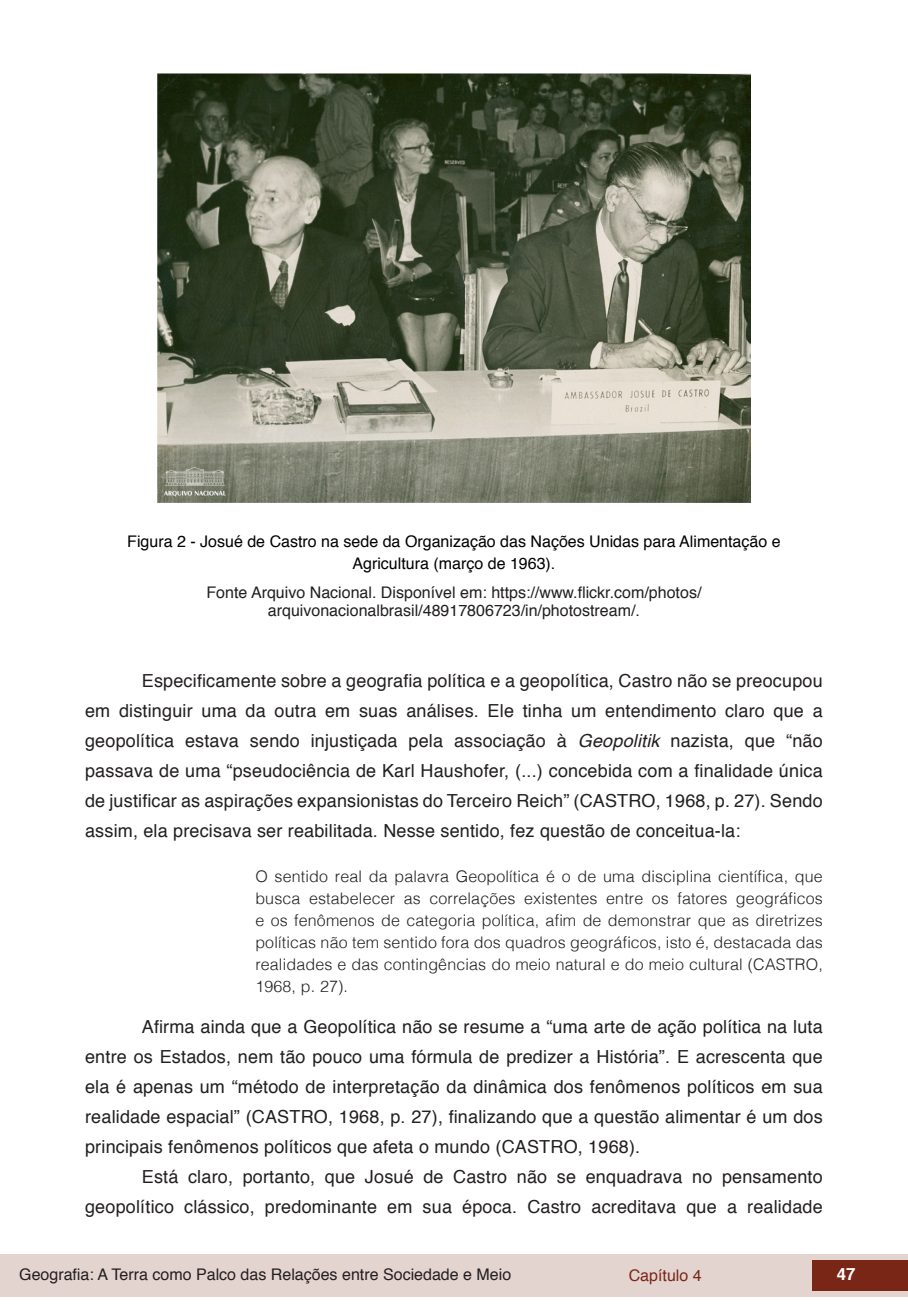
<style>
.page{position:relative;width:908px;height:1304px;background:#fff}
.page>*{position:absolute;margin:0;border:0;box-sizing:border-box;transform-origin:0 0}
.t1{font:18px/30px "Helvetica";letter-spacing:.01em;color:#231f20;text-align:justify}
.t2{font:700 16.8px "Helvetica";color:#fff}
.t3{font:300 16px/22px "Helvetica";letter-spacing:.01em;color:#231f20;text-align:justify}
.t4{font:16px/18px "Helvetica";color:#231f20;text-align:center}
.t5{font:16px/22px "Helvetica";color:#000;text-align:center}
.t6{font:16px "Helvetica";color:#7a2616}
.s1{font-style:italic}
</style>
<div class="page">
<div style="left:0;top:1254px;width:906px;height:43px;background:#e4d4d0"></div>
<div style="left:812px;top:1261px;width:95px;height:30px;background:#7a2616"></div>
<img style="left:157px;top:74px;width:593px;height:428px">
<p class="t5" style="left:127px;top:531px;width:654px">Figura 2 - Josué de Castro na sede da Organização das Nações Unidas para Alimentação e<br>Agricultura (março de 1963).</p>
<p class="t4" style="left:206px;top:584px;width:496px">Fonte Arquivo Nacional. Disponível em: https://www.flickr.com/photos/ arquivonacionalbrasil/48917806723/in/photostream/.</p>
<p class="t1" style="left:85px;top:667px;width:738px;text-indent:57px">Especificamente sobre a geografia política e a geopolítica, Castro não se preocupou em distinguir uma da outra em suas análises. Ele tinha um entendimento claro que a geopolítica estava sendo injustiçada pela associação à <span class="s1">Geopolitik</span> nazista, que “não passava de uma “pseudociência de Karl Haushofer, (...) concebida com a finalidade única de justificar as aspirações expansionistas do Terceiro Reich” (CASTRO, 1968, p. 27). Sendo assim, ela precisava ser reabilitada. Nesse sentido, fez questão de conceitua-la:</p>
<p class="t3" style="left:255px;top:864px;width:568px">O sentido real da palavra Geopolítica é o de uma disciplina científica, que busca estabelecer as correlações existentes entre os fatores geográficos e os fenômenos de categoria política, afim de demonstrar que as diretrizes políticas não tem sentido fora dos quadros geográficos, isto é, destacada das realidades e das contingências do meio natural e do meio cultural (CASTRO, 1968, p. 27).</p>
<p class="t1" style="left:85px;top:1013px;width:738px;text-indent:57px">Afirma ainda que a Geopolítica não se resume a “uma arte de ação política na luta entre os Estados, nem tão pouco uma fórmula de predizer a História”. E acrescenta que ela é apenas um “método de interpretação da dinâmica dos fenômenos políticos em sua realidade espacial” (CASTRO, 1968, p. 27), finalizando que a questão alimentar é um dos principais fenômenos políticos que afeta o mundo (CASTRO, 1968).</p>
<p class="t1" style="left:85px;top:1163px;width:738px;text-align:right">Está claro, portanto, que Josué de Castro não se enquadrava no pensamento geopolítico clássico, predominante em sua época. Castro acreditava que a realidade</p>
<p class="t4" style="left:19px;top:1266px;width:493px">Geografia: A Terra como Palco das Relações entre Sociedade e Meio</p>
<p class="t6" style="left:628px;top:1263px;width:74px">Capítulo 4</p>
<p class="t2" style="left:836px;top:1261px;width:20px">47</p>
</div>
